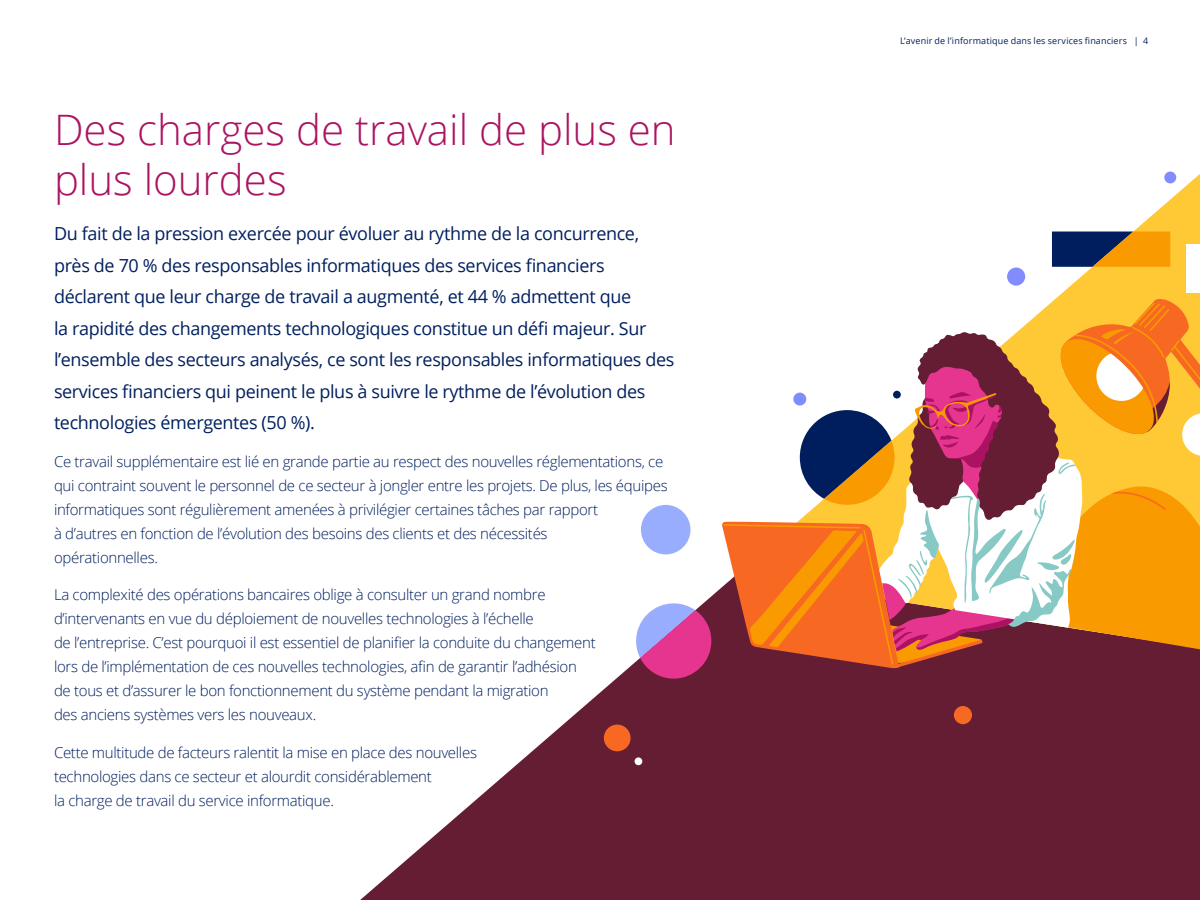
<style>
.page{position:relative;width:1200px;height:900px;background:#fff}
.page>*{position:absolute;margin:0;border:0;box-sizing:border-box;transform-origin:0 0}
.t1{font:300 42px/50.4px "Open Sans";color:#ac1361}
.t2{font:18px/31.5px "Open Sans";letter-spacing:-.02em;color:#001f5f}
.t3{font:300 15px/24px "Open Sans";letter-spacing:-.02em;color:#001f5f}
.t4{font:9px "Open Sans";letter-spacing:.015em;color:#001f5f}
</style>
<div class="page">
<svg style="left:360px;top:587px;width:840px;height:313px;fill:#651d34"></svg>
<svg style="left:1007px;top:174px;width:193px;height:125px"></svg>
<div style="left:641px;top:505px;width:49px;height:49px;background:#99adff;border-radius:50%"></div>
<svg style="left:636px;top:603px;width:75px;height:76px;background:#c061a8"></svg>
<svg style="left:1052px;top:232px;width:118px;height:35px;background:#7a5b30"></svg>
<div style="left:1186px;top:244px;width:14px;height:49px;background:#fff"></div>
<svg style="left:722px;top:299px;width:478px;height:370px"></svg>
<div style="left:793px;top:393px;width:13px;height:13px;background:#828cff;border-radius:50%"></div>
<div style="left:1164px;top:172px;width:12px;height:11px;background:#828cff;border-radius:50%"></div>
<div style="left:1007px;top:268px;width:18px;height:18px;background:#828cff;border-radius:50%"></div>
<div style="left:893px;top:391px;width:8px;height:8px;background:#001e5d;border-radius:50%"></div>
<div style="left:954px;top:706px;width:18px;height:18px;background:#f76922;border-radius:50%"></div>
<div style="left:604px;top:725px;width:27px;height:26px;background:#f76922;border-radius:50%"></div>
<div style="left:635px;top:757px;width:7px;height:8px;background:#fff;border-radius:50%"></div>
<h1 class="t1" style="left:54px;top:103px;width:623px">Des charges de travail de plus en plus lourdes</h1>
<p class="t2" style="left:54px;top:217px;width:622px">Du fait de la pression exercée pour évoluer au rythme de la concurrence, près de 70 % des responsables informatiques des services financiers déclarent que leur charge de travail a augmenté, et 44 % admettent que<br>la rapidité des changements technologiques constitue un défi majeur. Sur l’ensemble des secteurs analysés, ce sont les responsables informatiques des services financiers qui peinent le plus à suivre le rythme de l’évolution des technologies émergentes (50 %).</p>
<p class="t3" style="left:54px;top:449px;width:615px">Ce travail supplémentaire est lié en grande partie au respect des nouvelles réglementations, ce qui contraint souvent le personnel de ce secteur à jongler entre les projets. De plus, les équipes informatiques sont régulièrement amenées à privilégier certaines tâches par rapport<br>à d’autres en fonction de l’évolution des besoins des clients et des nécessités<br>opérationnelles.</p>
<p class="t3" style="left:54px;top:582px;width:543px">La complexité des opérations bancaires oblige à consulter un grand nombre d’intervenants en vue du déploiement de nouvelles technologies à l’échelle<br>de l’entreprise. C’est pourquoi il est essentiel de planifier la conduite du changement lors de l’implémentation de ces nouvelles technologies, afin de garantir l’adhésion de tous et d’assurer le bon fonctionnement du système pendant la migration<br>des anciens systèmes vers les nouveaux.</p>
<p class="t3" style="left:54px;top:740px;width:425px">Cette multitude de facteurs ralentit la mise en place des nouvelles technologies dans ce secteur et alourdit considérablement<br>la charge de travail du service informatique.</p>
<p class="t4" style="left:900px;top:35px;width:250px">L’avenir de l’informatique dans les services financiers | 4</p>
</div>
